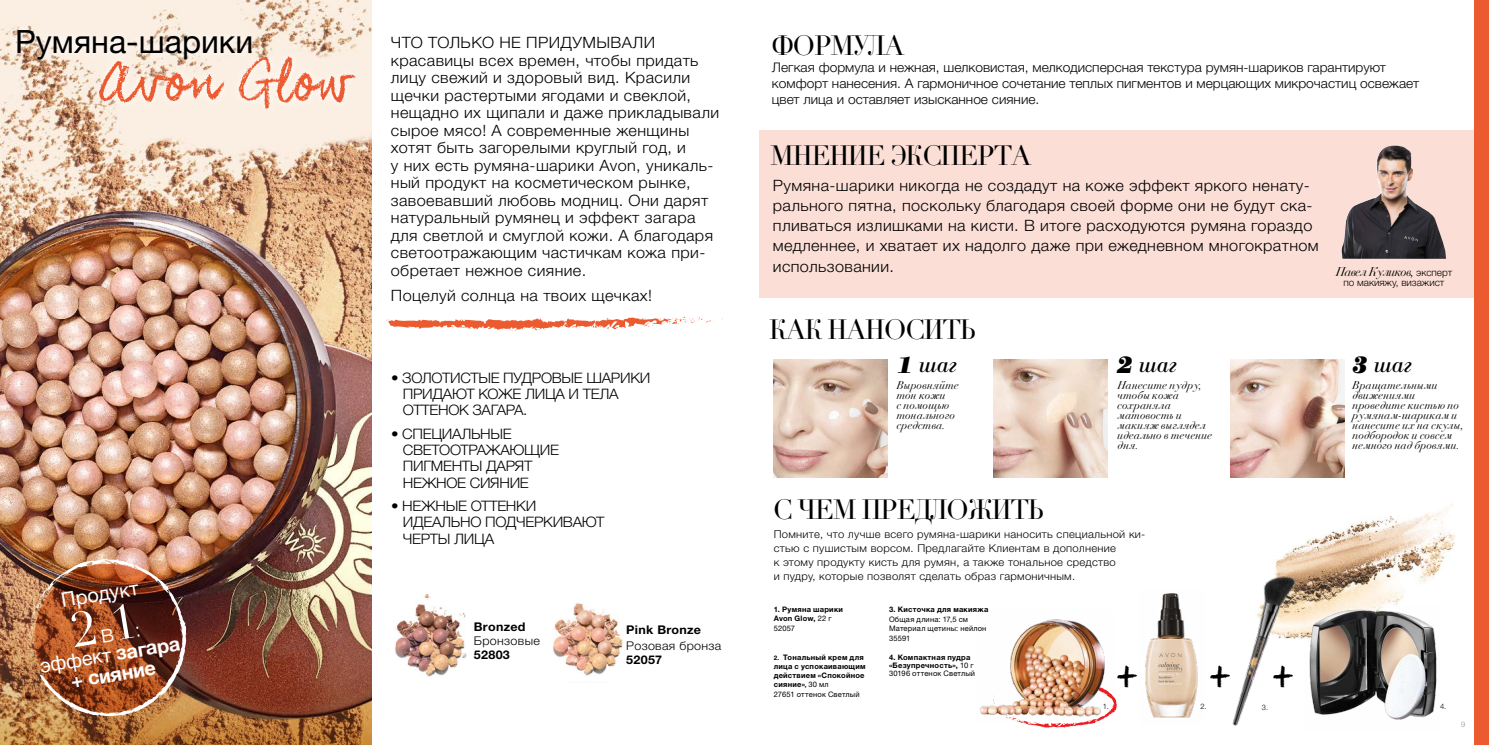
<style>
.page{position:relative;width:1489px;height:745px;background:#fff}
.page>*{position:absolute;margin:0;border:0;box-sizing:border-box;transform-origin:0 0}
.t1{font:52.5px "Coalhand Luke Avon CG";color:#ec5a2f}
.t2{font:43.5px "Coalhand Luke Avon CG";color:#000}
.t3{font:32.12px "Helvetica Neue AVON";color:#000}
.t4{font:27.5px "Didot L Ts Pro";letter-spacing:-.05em;color:#000}
.t5{font:italic 24.75px "Bodoni Ant";color:#000}
.t6{font:20px "Helvetica Neue AVON";color:#fff}
.t7{font:700 20px "Helvetica Neue AVON";color:#fff}
.t8{font:300 15.62px/17.5px "Helvetica Neue AVON";letter-spacing:.025em;color:#000;scale:1.04 1}
.t9{font:300 14.38px/16.2px "Helvetica Neue AVON";letter-spacing:-.02em;color:#000;scale:1.04 1}
.t10{font:300 13.25px/16.2px "Helvetica Neue AVON";color:#000;scale:1.04 1}
.t11{font:italic 12.5px "Didot L Ts Pro";letter-spacing:-.04em;color:#000}
.t12{font:700 12px "Helvetica Neue AVON";letter-spacing:.025em;color:#000;scale:1.04 1}
.t13{font:300 12px "Helvetica Neue AVON";letter-spacing:.025em;color:#000;scale:1.04 1}
.t14{font:italic 11.25px/10px "Didot L Ts Pro";letter-spacing:.015em;color:#000}
.t15{font:300 10.75px/13.8px "Helvetica Neue AVON";letter-spacing:.025em;color:#000;scale:1.04 1}
.t16{font:300 10px "Helvetica Neue AVON";color:#000}
.t17{font:700 7.62px/9.4px "Helvetica Neue AVON";letter-spacing:.03em;color:#000}
.t18{font:7.62px/9.6px "Helvetica Neue AVON";letter-spacing:.025em;color:#000}
.t19{font:300 7.5px "Helvetica Neue AVON";color:#000}
.t20{font:300 7.5px "Helvetica Neue AVON";color:#939598}
.s1{font-weight:700}
.s2{font-family:"Helvetica Neue AVON";font-weight:300;font-style:normal;font-size:10px}
.s3{font-weight:700;font-size:25px}
.s4{font-weight:400}
.s5{font-size:6.25px}
</style>
<div class="page">
<div style="left:758px;top:130px;width:721px;height:168px;background:#fbded6"></div>
<img style="left:1275px;top:504px;width:180px;height:135px">
<img style="left:0;top:0;width:371px;height:477px">
<div style="left:1474px;top:0;width:14px;height:744px;background:#ec5a2f"></div>
<svg style="left:9px;top:22px;width:354px;height:94px;background:#f3e4d6"></svg>
<img style="left:395px;top:594px;width:72px;height:83px">
<img style="left:553px;top:603px;width:70px;height:73px">
<svg style="left:386px;top:316px;width:328px;height:14px"></svg>
<img style="left:1303px;top:606px;width:137px;height:114px">
<img style="left:1145px;top:593px;width:53px;height:125px">
<img style="left:1232px;top:565px;width:67px;height:161px">
<img style="left:993px;top:359px;width:114px;height:118px">
<img style="left:1230px;top:359px;width:114px;height:118px">
<img style="left:773px;top:359px;width:114px;height:118px">
<svg style="left:1019px;top:696px;width:97px;height:31px"></svg>
<img style="left:980px;top:619px;width:133px;height:103px">
<img style="left:0;top:477px;width:372px;height:267px">
<svg style="left:1341px;top:145px;width:104px;height:114px"></svg>
<img style="left:29px;top:557px;width:160px;height:161px">
<h3 class="t3" style="left:15px;top:22px;width:240px">Румяна-шарики</h3>
<h1 class="t1" style="left:98px;top:51px;width:254px">Avon Glow</h1>
<p class="t6" style="left:59px;top:588px;width:80px;rotate:-10deg">Продукт</p>
<p class="t6" style="left:38px;top:653px;width:143px;rotate:-10deg">эффект <span class="s1">загара</span></p>
<p class="t7" style="left:69px;top:669px;width:87px;rotate:-10deg">+ сияние</p>
<p class="t8" style="left:391px;top:34px;width:317px">ЧТО ТОЛЬКО НЕ ПРИДУМЫВАЛИ красавицы всех времен, чтобы придать лицу свежий и здоровый вид. Красили щечки растертыми ягодами и свеклой, нещадно их щипали и даже прикладывали сырое мясо! А современные женщины хотят быть загорелыми круглый год, и<br>у них есть румяна-шарики Avon, уникаль&shy;ный продукт на косметическом рынке, завоевавший любовь модниц. Они дарят натуральный румянец и эффект загара для светлой и смуглой кожи. А благодаря светоотражающим частичкам кожа при&shy;обретает нежное сияние.</p>
<p class="t8" style="left:391px;top:287px;width:253px">Поцелуй солнца на твоих щечках!</p>
<p class="t9" style="left:403px;top:369px;width:239px;text-indent:-12px">• ЗОЛОТИСТЫЕ ПУДРОВЫЕ ШАРИКИ<br>ПРИДАЮТ КОЖЕ ЛИЦА И ТЕЛА<br>ОТТЕНОК ЗАГАРА.</p>
<p class="t9" style="left:403px;top:425px;width:152px;text-indent:-12px">• СПЕЦИАЛЬНЫЕ<br>СВЕТООТРАЖАЮЩИЕ<br>ПИГМЕНТЫ ДАРЯТ<br>НЕЖНОЕ СИЯНИЕ</p>
<p class="t9" style="left:403px;top:497px;width:195px;text-indent:-12px">• НЕЖНЫЕ ОТТЕНКИ<br>ИДЕАЛЬНО ПОДЧЕРКИВАЮТ<br>ЧЕРТЫ ЛИЦА</p>
<p class="t12" style="left:474px;top:619px;width:51px">Bronzed</p>
<p class="t13" style="left:474px;top:633px;width:65px">Бронзовые</p>
<p class="t12" style="left:474px;top:646px;width:36px">52803</p>
<p class="t12" style="left:626px;top:622px;width:73px">Pink Bronze</p>
<p class="t13" style="left:626px;top:637px;width:93px">Розовая бронза</p>
<p class="t12" style="left:626px;top:651px;width:36px">52057</p>
<h3 class="t4" style="left:772px;top:29px;width:134px">ФОРМУЛА</h3>
<p class="t10" style="left:772px;top:59px;width:624px">Легкая формула и нежная, шелковистая, мелкодисперсная текстура румян-шариков гарантируют комфорт нанесения. А гармоничное сочетание теплых пигментов и мерцающих микрочастиц освежает цвет лица и оставляет изысканное сияние.</p>
<h3 class="t4" style="left:770px;top:139px;width:263px">МНЕНИЕ ЭКСПЕРТА</h3>
<p class="t8" style="left:772px;top:175px;width:526px;line-height:20.2px">Румяна-шарики никогда не создадут на коже эффект яркого ненату&shy;рального пятна, поскольку благодаря своей форме они не будут ска&shy;пливаться излишками на кисти. В итоге расходуются румяна гораздо медленнее, и хватает их надолго даже при ежедневном многократном использовании.</p>
<p class="t11" style="left:1335px;top:263px;width:118px">Павел Куликов, <span class="s2">эксперт</span></p>
<p class="t16" style="left:1343px;top:276px;width:102px">по макияжу, визажист</p>
<h3 class="t4" style="left:769px;top:313px;width:208px">КАК НАНОСИТЬ</h3>
<h3 class="t5" style="left:896px;top:350px;width:61px"><span class="s3">1</span> шаг</h3>
<p class="t14" style="left:896px;top:380px;width:64px">Выровняйте тон кожи<br>с помощью тонального средства.</p>
<h3 class="t4" style="left:772px;top:493px;width:272px">С ЧЕМ ПРЕДЛОЖИТЬ</h3>
<h3 class="t5" style="left:1116px;top:350px;width:61px"><span class="s3">2</span> шаг</h3>
<h3 class="t5" style="left:1351px;top:350px;width:61px"><span class="s3">3</span> шаг</h3>
<p class="t14" style="left:1117px;top:380px;width:96px">Нанесите пудру, чтобы кожа сохраняла матовость и макияж выглядел идеально в течение дня.</p>
<p class="t14" style="left:1352px;top:380px;width:113px">Вращательными движениями проведите кистью по румянам-шарикам и нанесите их на скулы, подбородок и совсем немного над бровями.</p>
<p class="t15" style="left:773px;top:527px;width:359px">Помните, что лучше всего румяна-шарики наносить специальной ки&shy;стью с пушистым ворсом. Предлагайте Клиентам в дополнение<br>к этому продукту кисть для румян, а также тональное средство<br>и пудру, которые позволят сделать образ гармоничным.</p>
<p class="t17" style="left:773px;top:604px;width:71px">1. Румяна шарики<br>Avon Glow, <span class="s4">22 г<br>52057</span></p>
<p class="t17" style="left:773px;top:652px;width:93px"><span class="s5">2.</span> Тональный крем для лица с успокаивающим действием «Спокойное сияние»<span class="s5">,</span> <span class="s4">30 мл<br>27651 оттенок Светлый</span></p>
<p class="t17" style="left:889px;top:604px;width:101px">3. Кисточка для макияжа</p>
<p class="t18" style="left:889px;top:613px;width:99px">Общая длина: 17,5 см<br>Материал щетины: нейлон<br>35591</p>
<p class="t17" style="left:889px;top:652px;width:88px;line-height:8.2px">4. Компактная пудра «Безупречность», <span class="s4">10 г<br>30196 оттенок Светлый</span></p>
<h2 class="t2" style="left:1116px;top:647px;width:24px">+</h2>
<h2 class="t2" style="left:1209px;top:647px;width:86px">+ +</h2>
<p class="t19" style="left:1102px;top:701px;width:7px">1.</p>
<p class="t19" style="left:1200px;top:701px;width:8px">2.</p>
<p class="t19" style="left:1261px;top:701px;width:8px">3.</p>
<p class="t19" style="left:1439px;top:701px;width:8px">4.</p>
<p class="t20" style="left:1460px;top:719px;width:6px">9</p>
</div>
